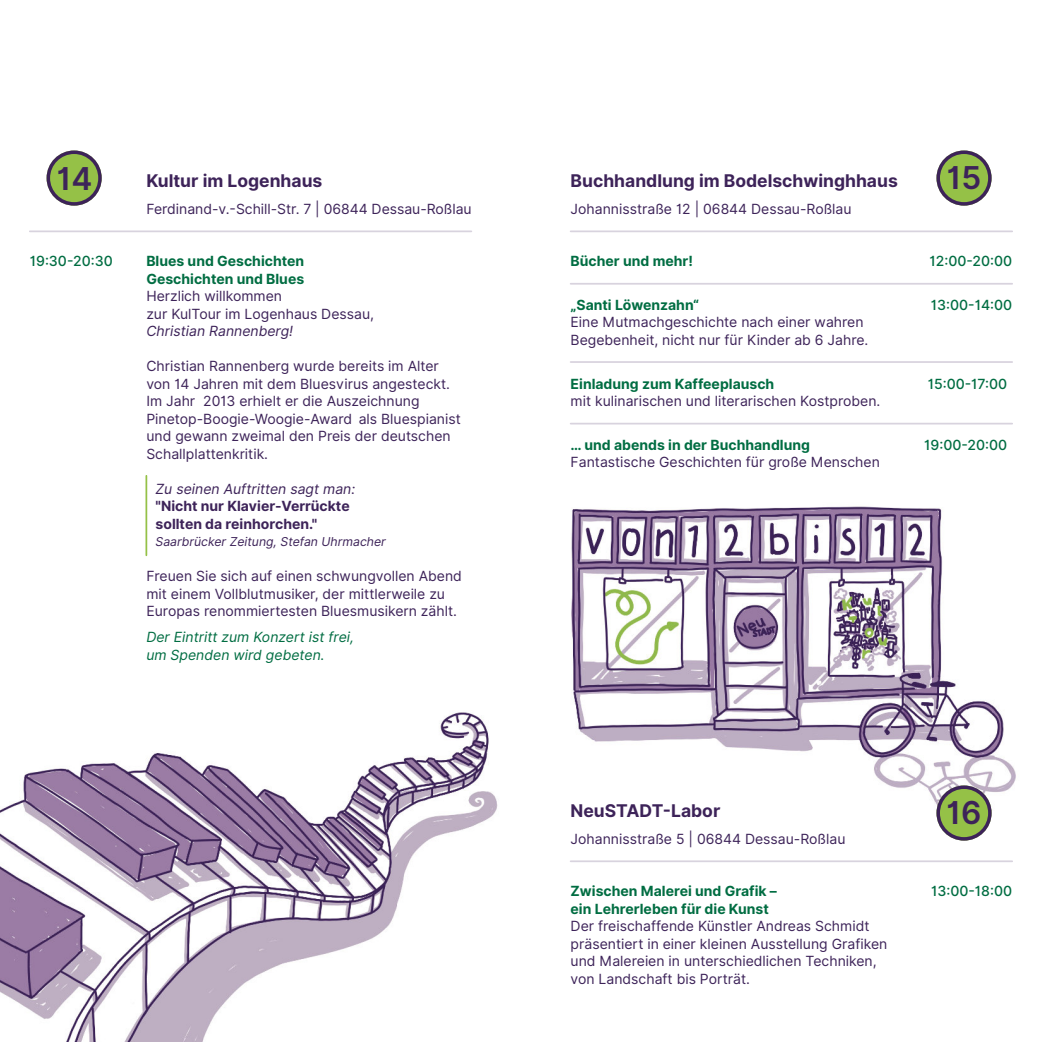
<style>
.page{position:relative;width:1042px;height:1042px;background:#fff}
.page>*{position:absolute;margin:0;border:0;box-sizing:border-box;transform-origin:0 0}
.t1{font:600 31.5px "Inter";color:#3d2359}
.t2{font:700 17.5px "Inter";color:#3d2359}
.t3{font:14px/17.5px "Inter";color:#3d2359}
.t4{font:700 14px/17.5px "Inter";color:#006d42}
.t5{font:500 14px "Inter";color:#006d42}
.t6{font:italic 14px/17.5px "Inter";color:#006d42}
.t7{font:700 14px/17.5px "Inter";color:#3d2359}
.t8{font:italic 14px "Inter";color:#3d2359}
.t9{font:italic 12.25px "Inter";color:#3d2359}
</style>
<div class="page">
<img style="left:0;top:712px;width:498px;height:330px">
<img style="left:570px;top:422px;width:446px;height:419px">
<hr style="left:30px;top:230px;width:441px;height:2px;background:#d8d3de">
<svg style="left:936px;top:150px;width:55px;height:56px"></svg>
<hr style="left:570px;top:230px;width:442px;height:2px;background:#d8d3de">
<hr style="left:570px;top:361px;width:442px;height:2px;background:#d8d3de">
<hr style="left:570px;top:423px;width:442px;height:1px;background:#d8d3de">
<hr style="left:570px;top:283px;width:442px;height:2px;background:#d8d3de">
<svg style="left:936px;top:785px;width:55px;height:55px;background:#97ac6d"></svg>
<hr style="left:570px;top:860px;width:442px;height:2px;background:#d8d3de">
<svg style="left:47px;top:150px;width:55px;height:56px"></svg>
<hr style="left:145px;top:476px;width:2px;height:79px;background:#95c147">
<h1 class="t1" style="left:57px;top:159px;width:37px">14</h1>
<p class="t5" style="left:30px;top:253px;width:84px">19:30-20:30</p>
<p class="t2" style="left:146px;top:170px;width:178px">Kultur im Logenhaus</p>
<p class="t3" style="left:146px;top:200px;width:327px">Ferdinand-v.-Schill-Str. 7 | 06844 Dessau-Roßlau</p>
<p class="t4" style="left:146px;top:252px;width:159px">Blues und Geschichten<br>Geschichten und Blues</p>
<p class="t3" style="left:146px;top:287px;width:229px">Herzlich willkommen<br>zur KulTour im Logenhaus Dessau,</p>
<p class="t8" style="left:146px;top:323px;width:148px">Christian Rannenberg!</p>
<p class="t3" style="left:146px;top:357px;width:316px">Christian Rannenberg wurde bereits im Alter von 14 Jahren mit dem Bluesvirus angesteckt.<br>Im Jahr 2013 erhielt er die Auszeichnung Pinetop-Boogie-Woogie-Award als Bluespianist und gewann zweimal den Preis der deutschen Schallplattenkritik.</p>
<p class="t8" style="left:156px;top:480px;width:201px">Zu seinen Auftritten sagt man:</p>
<p class="t7" style="left:156px;top:497px;width:196px">"Nicht nur Klavier-Verrückte sollten da reinhorchen."</p>
<p class="t9" style="left:156px;top:534px;width:232px">Saarbrücker Zeitung, Stefan Uhrmacher</p>
<p class="t3" style="left:146px;top:567px;width:317px">Freuen Sie sich auf einen schwungvollen Abend mit einem Vollblutmusiker, der mittlerweile zu<br>Europas renommiertesten Bluesmusikern zählt.</p>
<p class="t6" style="left:146px;top:628px;width:209px">Der Eintritt zum Konzert ist frei, um Spenden wird gebeten.</p>
<p class="t2" style="left:570px;top:170px;width:329px">Buchhandlung im Bodelschwinghhaus</p>
<p class="t3" style="left:570px;top:200px;width:282px">Johannisstraße 12 | 06844 Dessau-Roßlau</p>
<p class="t4" style="left:570px;top:252px;width:124px">Bücher und mehr!</p>
<p class="t4" style="left:570px;top:296px;width:130px">„Santi Löwenzahn“</p>
<p class="t3" style="left:570px;top:313px;width:299px">Eine Mutmachgeschichte nach einer wahren<br>Begebenheit, nicht nur für Kinder ab 6 Jahre.</p>
<p class="t4" style="left:570px;top:375px;width:205px">Einladung zum Kaffeeplausch</p>
<p class="t3" style="left:570px;top:392px;width:311px">mit kulinarischen und literarischen Kostproben.</p>
<p class="t4" style="left:570px;top:436px;width:241px">… und abends in der Buchhandlung</p>
<p class="t3" style="left:570px;top:453px;width:311px">Fantastische Geschichten für große Menschen</p>
<h1 class="t1" style="left:947px;top:159px;width:36px">15</h1>
<p class="t5" style="left:929px;top:253px;width:84px">12:00-20:00</p>
<p class="t5" style="left:931px;top:296px;width:83px">13:00-14:00</p>
<p class="t5" style="left:927px;top:375px;width:81px">15:00-17:00</p>
<p class="t5" style="left:924px;top:436px;width:85px">19:00-20:00</p>
<p class="t2" style="left:570px;top:800px;width:151px">NeuSTADT-Labor</p>
<p class="t3" style="left:570px;top:830px;width:276px">Johannisstraße 5 | 06844 Dessau-Roßlau</p>
<p class="t4" style="left:570px;top:882px;width:208px">Zwischen Malerei und Grafik – ein Lehrerleben für die Kunst</p>
<p class="t3" style="left:570px;top:917px;width:318px">Der freischaffende Künstler Andreas Schmidt präsentiert in einer kleinen Ausstellung Grafiken und Malereien in unterschiedlichen Techniken, von Landschaft bis Porträt.</p>
<h1 class="t1" style="left:946px;top:794px;width:37px">16</h1>
<p class="t5" style="left:931px;top:883px;width:83px">13:00-18:00</p>
</div>
